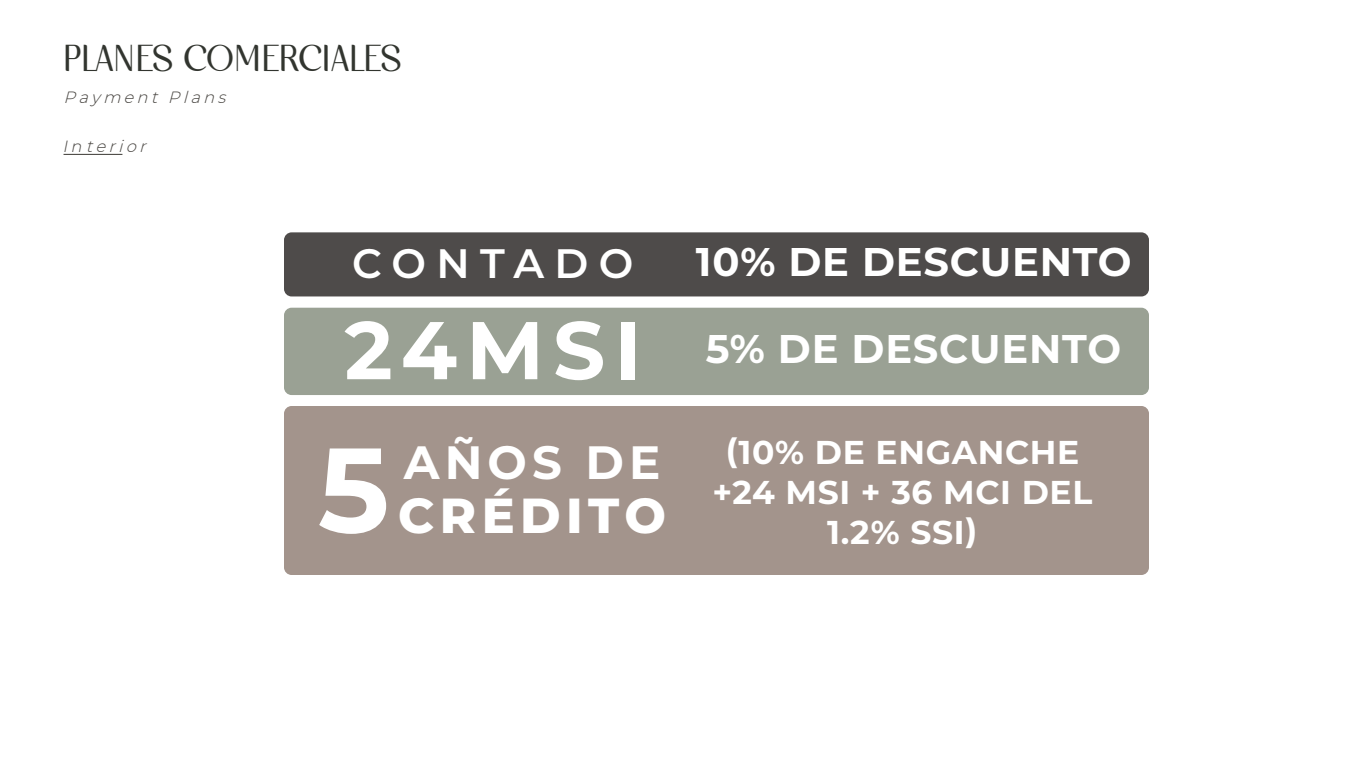
<style>
.page{position:relative;width:1366px;height:768px;background:#fff}
.page>*{position:absolute;margin:0;border:0;box-sizing:border-box;transform-origin:0 0}
.t1{font:700 120px "Montserrat";color:#fff}
.t2{font:700 81.7px "Montserrat";letter-spacing:.11em;color:#fff}
.t3{font:800 49.2px "Montserrat";letter-spacing:.11em;color:#fff}
.t4{font:700 46.7px "Montserrat";letter-spacing:.11em;color:#fff}
.t5{font:600 41.1px "Montserrat";letter-spacing:.25em;color:#fff}
.t6{font:700 40px "Montserrat";letter-spacing:.02em;color:#fff}
.t7{font:37.6px "Galgony";color:#32352f}
.t8{font:700 33px/39.6px "Montserrat";letter-spacing:.02em;color:#fff;text-align:center}
.t9{font:italic 300 16.3px "Montserrat";color:#474440}
.s1{font-style:inherit}
</style>
<div class="page">
<div style="left:284px;top:232px;width:865px;height:64px;background:#4e4b4a;border-radius:8px"></div>
<div style="left:284px;top:308px;width:865px;height:87px;background:#9aa194;border-radius:8px"></div>
<div style="left:284px;top:406px;width:865px;height:169px;background:#a3948c;border-radius:8px"></div>
<hr style="left:64px;top:154px;width:58px;height:1px;background:#474440">
<p class="t7" style="left:63px;top:34px;width:339px">PLANES COMERCIALES</p>
<p class="t9" style="left:64px;top:86px;width:169px">Payment Plans</p>
<p class="t9" style="left:64px;top:135px;width:89px"><span class="s1">I n</span> terior</p>
<p class="t5" style="left:352px;top:235px;width:283px">CONTADO</p>
<p class="t6" style="left:696px;top:233px;width:437px">10% DE DESCUENTO</p>
<h2 class="t2" style="left:344px;top:291px;width:298px">24MSI</h2>
<h1 class="t1" style="left:318px;top:403px;width:73px">5</h1>
<h3 class="t4" style="left:404px;top:429px;width:258px">AÑOS DE</h3>
<h3 class="t3" style="left:398px;top:479px;width:269px">CRÉDITO</h3>
<p class="t6" style="left:706px;top:320px;width:417px">5% DE DESCUENTO</p>
<p class="t8" style="left:712px;top:431px;width:381px">(10% DE ENGANCHE +24 MSI + 36 MCI DEL<br>1.2% SSI)</p>
</div>
